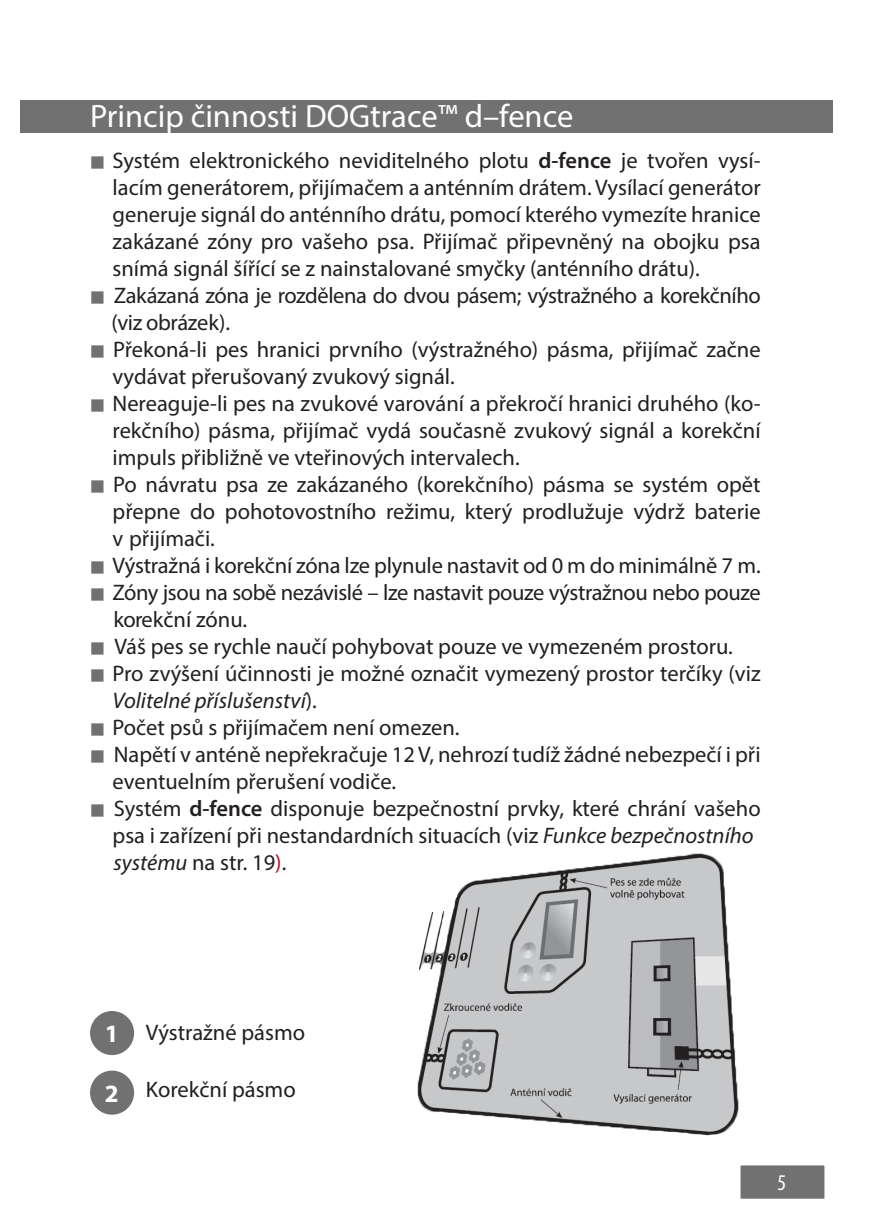
<style>
.page{position:relative;width:872px;height:1226px;background:#fff}
.page>*{position:absolute;margin:0;border:0;box-sizing:border-box;transform-origin:0 0}
.t1{font:32.5px "Myriad Pro";color:#fff}
.t2{font:700 25px "Myriad Pro";color:#fff}
.t3{font:22.5px/27px "Myriad Pro";color:#231f20}
.t4{font:22.5px "Myriad Pro";letter-spacing:-.02em;color:#231f20}
.t5{font:italic 22.5px "Myriad Pro";color:#231f20}
.t6{font:condensed 22.5px "Myriad Pro";color:#fff}
.s1{font-family:"Kai Ti";font-size:15px;color:#727172}
.s2{font-weight:600}
.s3{font-style:normal}
.s4{font-style:italic}
.s5{color:#b30e15}
</style>
<div class="page">
<div style="left:735px;top:1160px;width:94px;height:44px;background:#727172;border:5px solid #fff"></div>
<div style="left:90px;top:1011px;width:44px;height:44px;background:#727172;border-radius:50%"></div>
<div style="left:90px;top:1071px;width:44px;height:44px;background:#727172;border-radius:50%"></div>
<img style="left:417px;top:854px;width:322px;height:282px">
<div style="left:20px;top:101px;width:812px;height:32px;background:#727172"></div>
<p class="t1" style="left:90px;top:97px;width:485px">Princip činnosti DOGtrace™ d–fence</p>
<p class="t3" style="left:90px;top:147px;width:672px"><span class="s1">■</span> Systém elektronického neviditelného plotu <span class="s2">d-fence</span> je tvořen vysí-</p>
<p class="t3" style="left:112px;top:174px;width:649px">lacím generátorem, přijímačem a anténním drátem. Vysílací generátor</p>
<p class="t3" style="left:112px;top:201px;width:649px">generuje signál do anténního drátu, pomocí kterého vymezíte hranice</p>
<p class="t3" style="left:112px;top:228px;width:649px">zakázané zóny pro vašeho psa. Přijímač připevněný na obojku psa</p>
<p class="t3" style="left:112px;top:255px;width:589px">snímá signál šířící se z nainstalované smyčky (anténního drátu).</p>
<p class="t4" style="left:90px;top:282px;width:672px"><span class="s1">■</span> Zakázaná zóna je rozdělena do dvou pásem; výstražného a korekčního</p>
<p class="t4" style="left:112px;top:309px;width:120px">(viz obrázek).</p>
<p class="t3" style="left:90px;top:336px;width:672px"><span class="s1">■</span> Překoná-li pes hranici prvního (výstražného) pásma, přijímač začne</p>
<p class="t3" style="left:112px;top:363px;width:344px">vydávat přerušovaný zvukový signál.</p>
<p class="t3" style="left:90px;top:390px;width:672px"><span class="s1">■</span> Nereaguje-li pes na zvukové varování a překročí hranici druhého (ko-</p>
<p class="t3" style="left:112px;top:417px;width:649px">rekčního) pásma, přijímač vydá současně zvukový signál a korekční impuls přibližně ve vteřinových intervalech.</p>
<p class="t3" style="left:90px;top:471px;width:672px"><span class="s1">■</span> Po návratu psa ze zakázaného (korekčního) pásma se systém opět</p>
<p class="t3" style="left:112px;top:498px;width:649px">přepne do pohotovostního režimu, který prodlužuje výdrž baterie</p>
<p class="t3" style="left:112px;top:525px;width:104px">v přijímači.</p>
<p class="t3" style="left:90px;top:552px;width:672px"><span class="s1">■</span> Výstražná i korekční zóna lze plynule nastavit od 0 m do minimálně 7 m.</p>
<p class="t4" style="left:90px;top:579px;width:672px"><span class="s1">■</span> Zóny jsou na sobě nezávislé – lze nastavit pouze výstražnou nebo pouze</p>
<p class="t3" style="left:114px;top:606px;width:135px">korekční zónu.</p>
<p class="t3" style="left:90px;top:633px;width:644px"><span class="s1">■</span> Váš pes se rychle naučí pohybovat pouze ve vymezeném prostoru.</p>
<p class="t3" style="left:90px;top:660px;width:672px"><span class="s1">■</span> Pro zvýšení účinnosti je možné označit vymezený prostor terčíky (viz</p>
<p class="t5" style="left:112px;top:687px;width:206px">Volitelné příslušenství<span class="s3">).</span></p>
<p class="t3" style="left:90px;top:714px;width:371px"><span class="s1">■</span> Počet psů s přijímačem není omezen.</p>
<p class="t3" style="left:90px;top:741px;width:672px"><span class="s1">■</span> Napětí v anténě nepřekračuje 12 V, nehrozí tudíž žádné nebezpečí i při</p>
<p class="t3" style="left:112px;top:768px;width:285px">eventuelním přerušení vodiče.</p>
<p class="t3" style="left:90px;top:795px;width:672px"><span class="s1">■</span> Systém <span class="s2">d-fence</span> disponuje bezpečnostní prvky, které chrání vašeho</p>
<p class="t3" style="left:112px;top:822px;width:642px">psa i zařízení při nestandardních situacích (viz <span class="s4">Funkce bezpečnostního</span></p>
<p class="t3" style="left:114px;top:849px;width:174px"><span class="s4">systému</span> na str. 19<span class="s5">)</span>.</p>
<p class="t2" style="left:105px;top:1017px;width:15px">1</p>
<p class="t2" style="left:105px;top:1077px;width:15px">2</p>
<p class="t3" style="left:146px;top:1019px;width:161px">Výstražné pásmo</p>
<p class="t3" style="left:146px;top:1075px;width:151px">Korekční pásmo</p>
<p class="t6" style="left:777px;top:1169px;width:10px">5</p>
</div>
